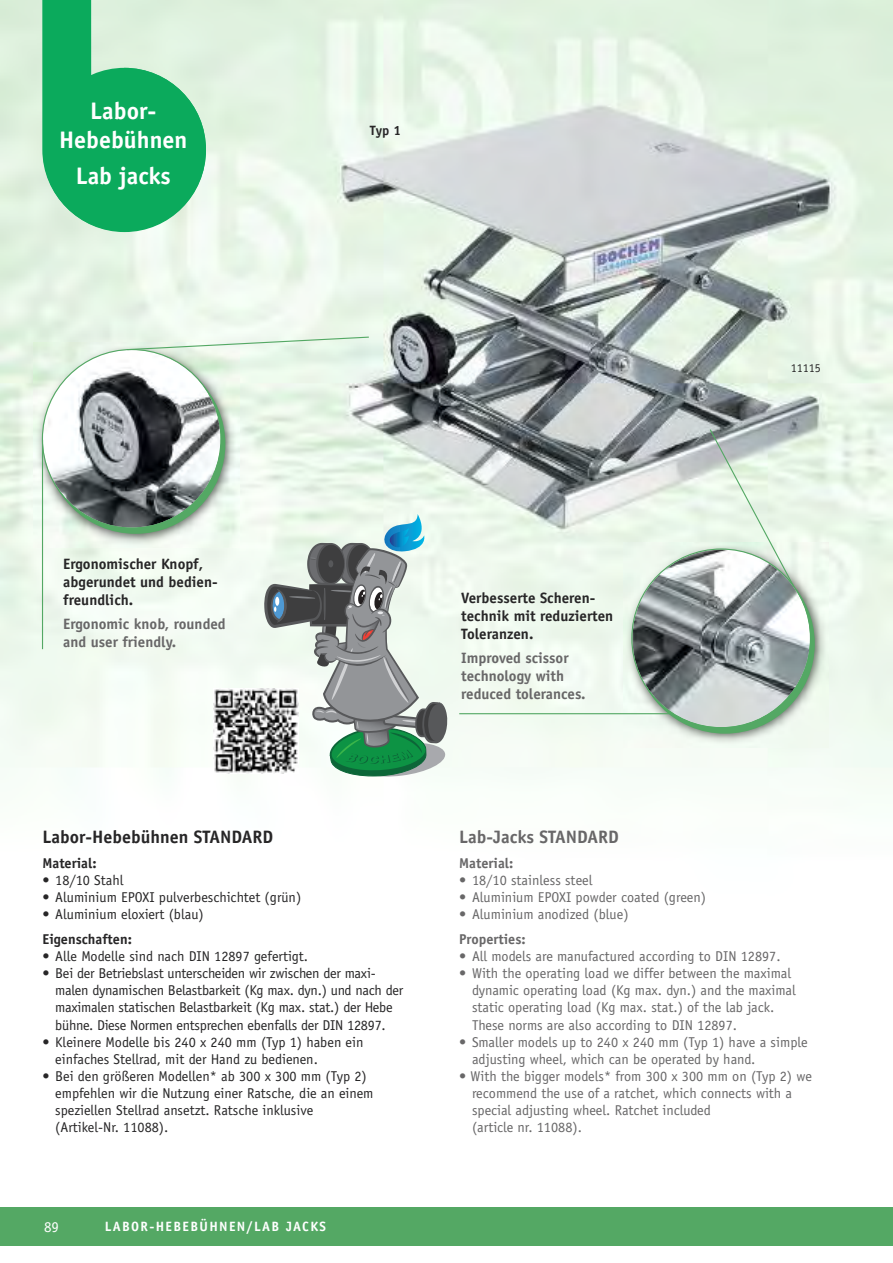
<style>
.page{position:relative;width:893px;height:1263px;background:#fff}
.page>*{position:absolute;margin:0;border:0;box-sizing:border-box;transform-origin:0 0}
.t1{font:700 24px/28.8px "Officina Sans";color:#fff;text-align:center}
.t2{font:700 18px "Officina Sans";color:#272627}
.t3{font:700 18px "Officina Sans";color:#686768}
.t4{font:700 15px/18px "Officina Sans";color:#272627}
.t5{font:700 15px/18px "Officina Sans";color:#686768}
.t6{font:15px "Officina Sans";color:#fff}
.t7{font:14.25px/17.1px "Officina Sans";color:#272627}
.t8{font:14.25px/17.1px "Officina Sans";color:#686768}
.t9{font:700 14.25px "Officina Sans";color:#272627}
.t10{font:700 14.25px "Officina Sans";color:#686768}
.t11{font:700 13.5px "Officina Sans";letter-spacing:.1em;color:#fff}
.t12{font:700 13.5px "Officina Sans";color:#272627}
.t13{font:12px "Officina Sans";color:#272627}
</style>
<div class="page">
<img style="left:0;top:0;width:893px;height:782px">
<svg style="left:43px;top:0;width:163px;height:231px;background:#4ec085"></svg>
<div style="left:0;top:1208px;width:893px;height:38px;background:#54a864"></div>
<img style="left:34px;top:342px;width:8px;height:206px">
<img style="left:623px;top:542px;width:206px;height:206px">
<hr style="left:459px;top:713px;width:212px;height:1px;background:#54a864">
<svg style="left:631px;top:428px;width:180px;height:300px;background:#bac5bf"></svg>
<svg style="left:42px;top:336px;width:405px;height:440px"></svg>
<img style="left:214px;top:688px;width:85px;height:85px">
<h1 class="t1" style="left:59px;top:99px;width:130px">Labor-<br>Hebebühnen</h1>
<h1 class="t1" style="left:76px;top:164px;width:97px">Lab jacks</h1>
<p class="t12" style="left:370px;top:125px;width:32px">Typ 1</p>
<p class="t13" style="left:791px;top:363px;width:31px">11115</p>
<p class="t4" style="left:63px;top:556px;width:156px">Ergonomischer Knopf, abgerundet und bedien&shy;freundlich.</p>
<p class="t5" style="left:63px;top:616px;width:164px">Ergonomic knob, rounded and user friendly.</p>
<p class="t2" style="left:43px;top:830px;width:232px">Labor-Hebebühnen STANDARD</p>
<p class="t9" style="left:43px;top:858px;width:56px">Material:</p>
<p class="t7" style="left:43px;top:873px;width:83px">• 18/10 Stahl</p>
<p class="t7" style="left:43px;top:890px;width:260px">• Aluminium EPOXI pulverbeschichtet (grün)</p>
<p class="t7" style="left:43px;top:907px;width:163px">• Aluminium eloxiert (blau)</p>
<p class="t9" style="left:43px;top:934px;width:91px">Eigenschaften:</p>
<p class="t7" style="left:43px;top:949px;width:267px">• Alle Modelle sind nach DIN 12897 gefertigt.</p>
<p class="t7" style="left:55px;top:966px;width:350px;text-indent:-13px">• Bei der Betriebslast unterscheiden wir zwischen der maxi&shy;malen dynamischen Belastbarkeit (Kg max. dyn.) und nach der maximalen statischen Belastbarkeit (Kg max. stat.) der Hebe bühne. Diese Normen entsprechen ebenfalls der DIN 12897.</p>
<p class="t7" style="left:55px;top:1034px;width:310px;text-indent:-13px">• Kleinere Modelle bis 240 x 240 mm (Typ 1) haben ein einfaches Stellrad, mit der Hand zu bedienen.</p>
<p class="t7" style="left:55px;top:1068px;width:320px;text-indent:-13px">• Bei den größeren Modellen* ab 300 x 300 mm (Typ 2) empfehlen wir die Nutzung einer Ratsche, die an einem speziellen Stellrad ansetzt. Ratsche inklusive (Artikel-Nr. 11088).</p>
<p class="t6" style="left:44px;top:1221px;width:16px">89</p>
<p class="t11" style="left:105px;top:1221px;width:223px">LABOR-HEBEBÜHNEN/LAB JACKS</p>
<p class="t4" style="left:461px;top:590px;width:154px">Verbesserte Scheren&shy;technik mit reduzierten<br>Toleranzen.</p>
<p class="t5" style="left:461px;top:650px;width:126px">Improved scissor technology with reduced tolerances.</p>
<p class="t3" style="left:459px;top:830px;width:161px">Lab-Jacks STANDARD</p>
<p class="t10" style="left:459px;top:858px;width:56px">Material:</p>
<p class="t8" style="left:459px;top:873px;width:135px">• 18/10 stainless steel</p>
<p class="t8" style="left:459px;top:890px;width:248px">• Aluminium EPOXI powder coated (green)</p>
<p class="t8" style="left:459px;top:907px;width:171px">• Aluminium anodized (blue)</p>
<p class="t10" style="left:459px;top:934px;width:68px">Properties:</p>
<p class="t8" style="left:459px;top:949px;width:323px">• All models are manufactured according to DIN 12897.</p>
<p class="t8" style="left:472px;top:966px;width:325px;text-indent:-13px">• With the operating load we differ between the maximal dynamic operating load (Kg max. dyn.) and the maximal static operating load (Kg max. stat.) of the lab jack.<br>These norms are also according to DIN 12897.</p>
<p class="t8" style="left:472px;top:1034px;width:337px;text-indent:-13px">• Smaller models up to 240 x 240 mm (Typ 1) have a simple adjusting wheel, which can be operated by hand.</p>
<p class="t8" style="left:472px;top:1068px;width:341px;text-indent:-13px">• With the bigger models* from 300 x 300 mm on (Typ 2) we recommend the use of a ratchet, which connects with a special adjusting wheel. Ratchet included<br>(article nr. 11088).</p>
</div>
